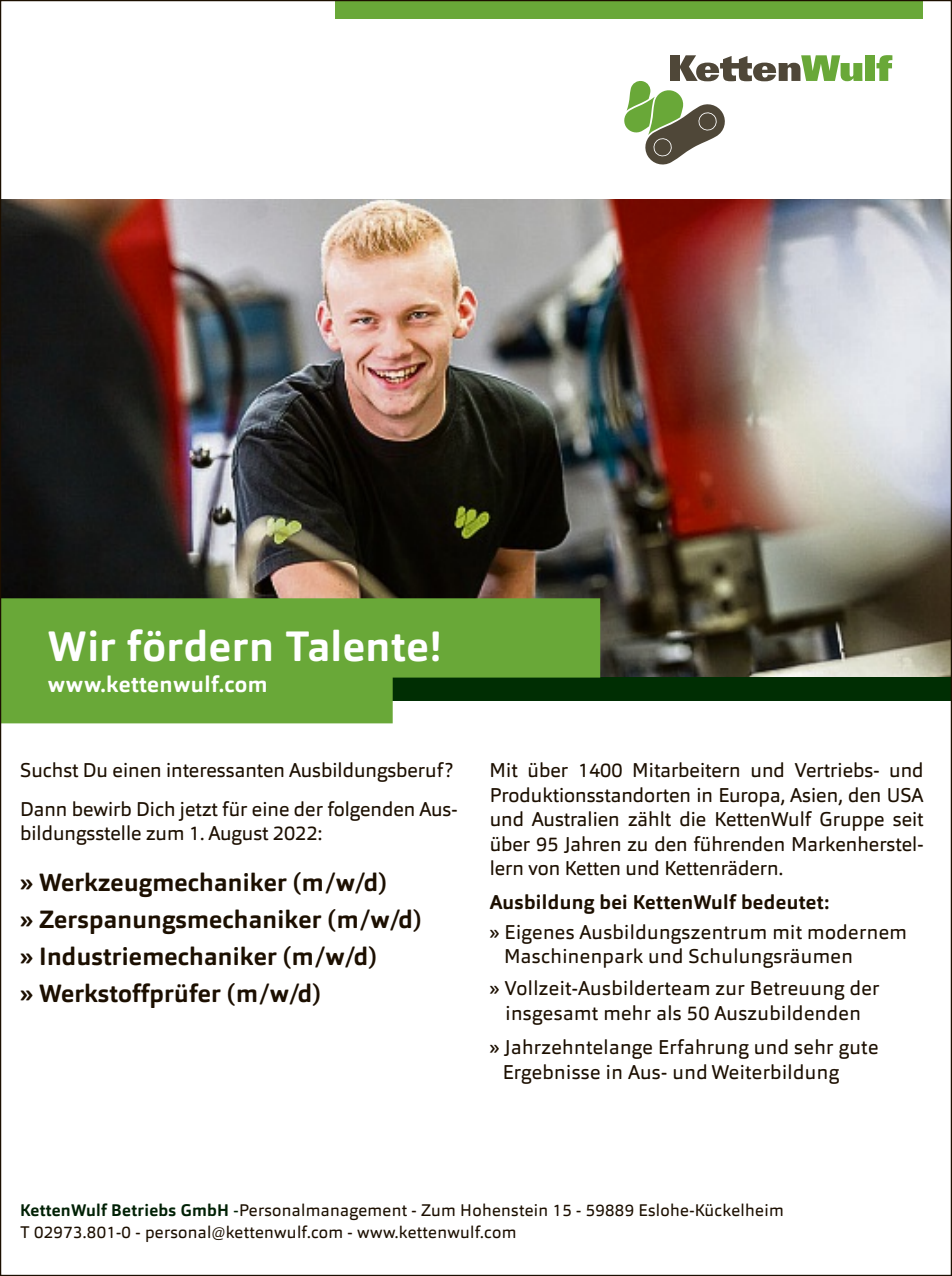
<style>
.page{position:relative;width:952px;height:1276px;background:#fff}
.page>*{position:absolute;margin:0;border:0;box-sizing:border-box;transform-origin:0 0}
.t1{font:700 41.75px "Orgon";letter-spacing:.015em;color:#fff}
.t2{font:700 24.5px/37px "Orgon";letter-spacing:.01em;color:#1c0f00}
.t3{font:700 22.25px "Orgon";letter-spacing:.02em;color:#fff}
.t4{font:19.75px/24.5px "Orgon";letter-spacing:.02em;color:#1c0f00}
.t5{font:19.75px/38.5px "Orgon";color:#1c0f00}
.t6{font:700 19.75px "Orgon";letter-spacing:.02em;color:#1c0f00}
.t7{font:16.5px/22px "Orgon";letter-spacing:.02em;color:#1c0f00}
.s1{font-weight:700;color:#002105}
.s2{color:#002105}
</style>
<div class="page">
<img style="left:2px;top:199px;width:947px;height:478px">
<svg style="left:51px;top:723px;width:342px;height:1px"></svg>
<div style="left:335px;top:0;width:587px;height:19px;background:#69a838"></div>
<div style="left:865px;top:55px;width:9px;height:26px;background:#69a838"></div>
<svg style="left:876px;top:55px;width:16px;height:26px"></svg>
<svg style="left:624px;top:55px;width:238px;height:110px"></svg>
<div style="left:99px;top:677px;width:852px;height:24px;background:#002e03"></div>
<svg style="left:2px;top:598px;width:598px;height:125px;background:#6ba540"></svg>
<h1 class="t1" style="left:48px;top:619px;width:395px">Wir fördern Talente!</h1>
<p class="t3" style="left:48px;top:669px;width:221px">www.kettenwulf.com</p>
<p class="t5" style="left:20px;top:751px;width:439px">Suchst Du einen interessanten Ausbildungsberuf?<br>Dann bewirb Dich jetzt für eine der folgenden Aus-</p>
<p class="t5" style="left:20px;top:814px;width:303px">bildungsstelle zum 1. August 2022:</p>
<p class="t2" style="left:20px;top:864px;width:403px">» Werkzeugmechaniker (m/w/d)<br>» Zerspanungsmechaniker (m/w/d) » Industriemechaniker (m/w/d)<br>» Werkstoffprüfer (m/w/d)</p>
<p class="t4" style="left:489px;top:757px;width:435px;text-align:justify">Mit über 1400 Mitarbeitern und Vertriebs- und Produktionsstandorten in Europa, Asien, den USA und Australien zählt die KettenWulf Gruppe seit über 95 Jahren zu den führenden Markenherstel&shy;lern von Ketten und Kettenrädern.</p>
<p class="t6" style="left:489px;top:889px;width:341px">Ausbildung bei KettenWulf bedeutet:</p>
<p class="t4" style="left:504px;top:919px;width:404px;text-indent:-14px">» Eigenes Ausbildungszentrum mit modernem<br>Maschinenpark und Schulungsräumen</p>
<p class="t4" style="left:489px;top:976px;width:391px;text-align:center">» Vollzeit-Ausbilderteam zur Betreuung der insgesamt mehr als 50 Auszubildenden</p>
<p class="t4" style="left:502px;top:1035px;width:377px;text-indent:-13px">» Jahrzehntelange Erfahrung und sehr gute<br>Ergebnisse in Aus- und Weiterbildung</p>
<p class="t7" style="left:20px;top:1199px;width:765px"><span class="s1">KettenWulf Betriebs GmbH</span> <span class="s2">-</span>Personalmanagement - Zum Hohenstein 15 - 59889 Eslohe-Kückelheim<br>T 02973.801-0 - personal@kettenwulf.com - www.kettenwulf.com</p>
</div>
